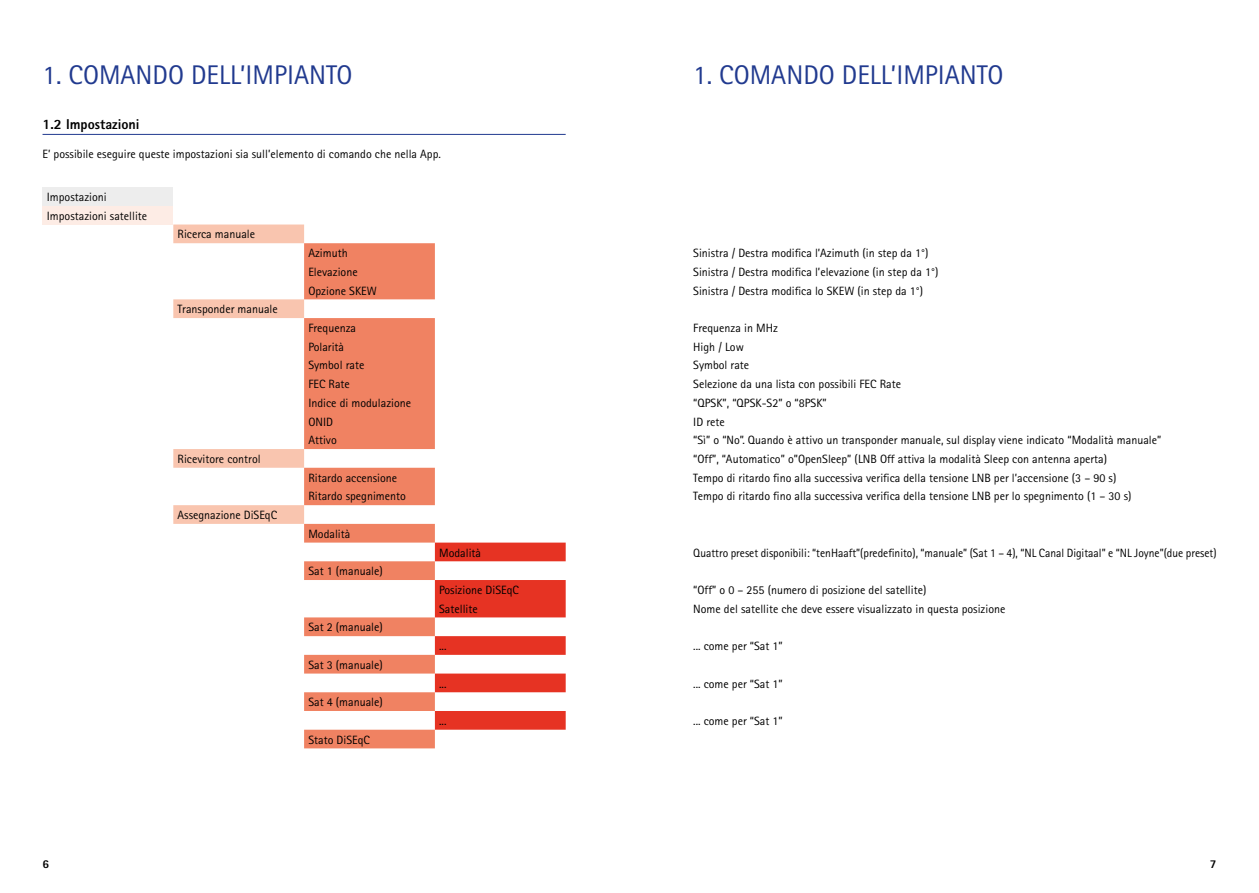
<style>
.page{position:relative;width:1259px;height:893px;background:#fff}
.page>*{position:absolute;margin:0;border:0;box-sizing:border-box;transform-origin:0 0}
.t1{font:27px "Rotis Sans Serif";color:#213a8f}
.t2{font:800 14.25px "Rotis Sans Serif";color:#000}
.t3{font:12px/18.8px "Rotis Sans Serif";color:#000}
.t4{font:12px "Rotis Sans Serif";color:#000;scale:.96 1}
.t5{font:800 12px "Rotis Sans Serif";color:#000}
</style>
<div class="page">
<div style="left:43px;top:187px;width:130px;height:19px;background:#ededed"></div>
<div style="left:43px;top:206px;width:130px;height:19px;background:#fdece5"></div>
<svg style="left:173px;top:225px;width:131px;height:299px"></svg>
<svg style="left:304px;top:243px;width:131px;height:505px;fill:#f08262"></svg>
<svg style="left:435px;top:543px;width:131px;height:187px"></svg>
<hr style="left:43px;top:134px;width:523px;height:1px;background:#213a8f">
<h1 class="t1" style="left:43px;top:59px;width:311px">1. COMANDO DELL’IMPIANTO</h1>
<h1 class="t1" style="left:693px;top:59px;width:311px">1. COMANDO DELL’IMPIANTO</h1>
<p class="t2" style="left:43px;top:115px;width:99px">1.2 Impostazioni</p>
<p class="t3" style="left:43px;top:144px;width:400px">E’ possibile eseguire queste impostazioni sia sull’elemento di comando che nella App.</p>
<p class="t3" style="left:47px;top:187px;width:102px">Impostazioni<br>Impostazioni satellite</p>
<p class="t3" style="left:178px;top:225px;width:79px">Ricerca manuale</p>
<p class="t3" style="left:178px;top:300px;width:102px">Transponder manuale</p>
<p class="t3" style="left:308px;top:244px;width:41px">Azimuth</p>
<p class="t3" style="left:693px;top:244px;width:237px">Sinistra / Destra modifica l’Azimuth (in step da 1°)</p>
<p class="t3" style="left:308px;top:262px;width:51px">Elevazione</p>
<p class="t3" style="left:693px;top:262px;width:247px">Sinistra / Destra modifica l’elevazione (in step da 1°)</p>
<p class="t3" style="left:308px;top:281px;width:70px">Opzione SKEW</p>
<p class="t3" style="left:693px;top:281px;width:231px">Sinistra / Destra modifica lo SKEW (in step da 1°)</p>
<p class="t3" style="left:308px;top:318px;width:49px">Frequenza</p>
<p class="t3" style="left:693px;top:318px;width:86px">Frequenza in MHz</p>
<p class="t3" style="left:308px;top:337px;width:37px">Polarità</p>
<p class="t3" style="left:693px;top:337px;width:52px">High / Low</p>
<p class="t3" style="left:308px;top:356px;width:57px">Symbol rate</p>
<p class="t3" style="left:693px;top:356px;width:57px">Symbol rate</p>
<p class="t3" style="left:308px;top:375px;width:43px">FEC Rate</p>
<p class="t3" style="left:693px;top:375px;width:209px">Selezione da una lista con possibili FEC Rate</p>
<p class="t3" style="left:308px;top:393px;width:104px">Indice di modulazione</p>
<p class="t3" style="left:693px;top:393px;width:135px">“QPSK”, “QPSK-S2” o “8PSK”</p>
<p class="t3" style="left:308px;top:412px;width:26px">ONID</p>
<p class="t3" style="left:693px;top:412px;width:33px">ID rete</p>
<p class="t3" style="left:308px;top:431px;width:30px">Attivo</p>
<p class="t3" style="left:693px;top:431px;width:469px">“Sì” o “No”. Quando è attivo un transponder manuale, sul display viene indicato “Modalità manuale”</p>
<p class="t3" style="left:178px;top:449px;width:85px">Ricevitore control</p>
<p class="t3" style="left:693px;top:449px;width:415px">“Off”, “Automatico” o”OpenSleep” (LNB Off attiva la modalità Sleep con antenna aperta)</p>
<p class="t3" style="left:308px;top:468px;width:90px">Ritardo accensione</p>
<p class="t3" style="left:693px;top:468px;width:424px">Tempo di ritardo fino alla successiva verifica della tensione LNB per l’accensione (3 – 90 s)</p>
<p class="t3" style="left:308px;top:487px;width:99px">Ritardo spegnimento</p>
<p class="t3" style="left:693px;top:487px;width:440px">Tempo di ritardo fino alla successiva verifica della tensione LNB per lo spegnimento (1 – 30 s)</p>
<p class="t3" style="left:178px;top:506px;width:101px">Assegnazione DiSEqC</p>
<p class="t3" style="left:308px;top:524px;width:43px">Modalità</p>
<p class="t3" style="left:439px;top:543px;width:43px">Modalità</p>
<p class="t4" style="left:693px;top:545px;width:546px">Quattro preset disponibili: “tenHaaft”(predefinito), “manuale” (Sat 1 – 4), “NL Canal Digitaal” e “NL Joyne”(due preset)</p>
<p class="t3" style="left:308px;top:562px;width:76px">Sat 1 (manuale)</p>
<p class="t3" style="left:439px;top:580px;width:81px">Posizione DiSEqC</p>
<p class="t3" style="left:693px;top:580px;width:235px">“Off” o 0 – 255 (numero di posizione del satellite)</p>
<p class="t3" style="left:439px;top:599px;width:40px">Satellite</p>
<p class="t3" style="left:693px;top:599px;width:314px">Nome del satellite che deve essere visualizzato in questa posizione</p>
<p class="t3" style="left:308px;top:618px;width:76px">Sat 2 (manuale)</p>
<p class="t3" style="left:439px;top:637px;width:9px">...</p>
<p class="t3" style="left:693px;top:637px;width:91px">... come per “Sat 1”</p>
<p class="t3" style="left:308px;top:655px;width:76px">Sat 3 (manuale)</p>
<p class="t3" style="left:439px;top:674px;width:9px">...</p>
<p class="t3" style="left:693px;top:674px;width:91px">... come per “Sat 1”</p>
<p class="t3" style="left:308px;top:693px;width:76px">Sat 4 (manuale)</p>
<p class="t3" style="left:439px;top:711px;width:9px">...</p>
<p class="t3" style="left:693px;top:711px;width:91px">... come per “Sat 1”</p>
<p class="t3" style="left:308px;top:730px;width:63px">Stato DiSEqC</p>
<p class="t5" style="left:43px;top:857px;width:8px">6</p>
<p class="t5" style="left:1209px;top:857px;width:8px">7</p>
</div>
